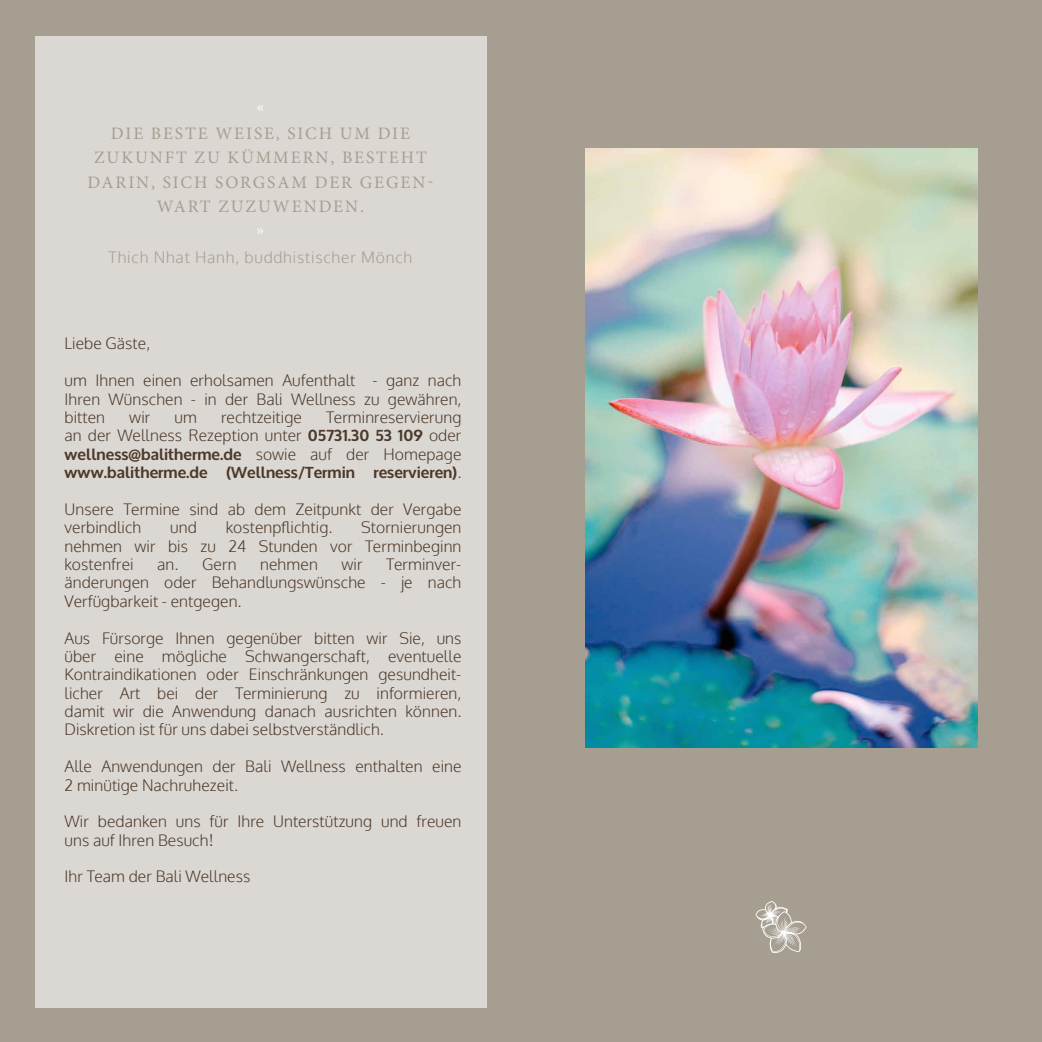
<style>
.page{position:relative;width:1042px;height:1042px;background:#a69e91}
.page>*{position:absolute;margin:0;border:0;box-sizing:border-box;transform-origin:0 0}
.t1{font:17.5px/24.5px "Minion Pro";letter-spacing:.11em;color:#a69e91;text-align:center}
.t2{font:17.5px "Minion Pro";color:#fff}
.Fliesstext_8pt{font:300 15.75px "Oxygen";letter-spacing:.005em;color:#4c3929}
.Fliesstext_8pt-2{font:700 15.75px "Oxygen";letter-spacing:.005em;color:#4c3929}
.t3{font:300 15.75px "Oxygen";letter-spacing:.05em;color:#a69e91}
.s1{font-weight:700}
.s2{font-weight:300}
</style>
<div class="page">
<div style="left:35px;top:36px;width:451px;height:971px;background:#dbd8d3"></div>
<img style="left:585px;top:149px;width:392px;height:598px">
<svg style="left:755px;top:901px;width:52px;height:52px"></svg>
<p class="t2" style="left:257px;top:97px;width:9px">«</p>
<p class="t1" style="left:111px;top:121px;width:301px">DIE BESTE WEISE, SICH UM DIE</p>
<p class="t1" style="left:94px;top:146px;width:334px">ZUKUNFT ZU KÜMMERN, BESTEHT</p>
<p class="t1" style="left:87px;top:170px;width:348px">DARIN, SICH SORGSAM DER GEGEN-<br>WART ZUZUWENDEN.</p>
<p class="t2" style="left:257px;top:220px;width:9px">»</p>
<p class="t3" style="left:109px;top:248px;width:305px">Thich Nhat Hanh, buddhistischer Mönch</p>
<p class="Fliesstext_8pt" style="left:64px;top:334px;width:87px">Liebe Gäste,</p>
<p class="Fliesstext_8pt" style="left:64px;top:371px;width:398px">um Ihnen einen erholsamen Aufenthalt - ganz nach</p>
<p class="Fliesstext_8pt" style="left:64px;top:389px;width:398px">Ihren Wünschen - in der Bali Wellness zu gewähren,</p>
<p class="Fliesstext_8pt" style="left:64px;top:407px;width:42px">bitten</p>
<p class="Fliesstext_8pt" style="left:129px;top:407px;width:23px">wir</p>
<p class="Fliesstext_8pt" style="left:174px;top:407px;width:24px">um</p>
<p class="Fliesstext_8pt" style="left:221px;top:407px;width:82px">rechtzeitige</p>
<p class="Fliesstext_8pt" style="left:326px;top:407px;width:137px">Terminreservierung</p>
<p class="Fliesstext_8pt" style="left:64px;top:426px;width:398px">an der Wellness Rezeption unter <span class="s1">05731.30 53 109</span> oder</p>
<p class="Fliesstext_8pt-2" style="left:64px;top:444px;width:398px">wellness@balitherme.de <span class="s2">sowie auf der Homepage</span></p>
<p class="Fliesstext_8pt-2" style="left:64px;top:463px;width:398px">www.balitherme.de (Wellness/Termin reservieren)<span class="s2">.</span></p>
<p class="Fliesstext_8pt" style="left:64px;top:499px;width:398px">Unsere Termine sind ab dem Zeitpunkt der Vergabe</p>
<p class="Fliesstext_8pt" style="left:64px;top:518px;width:78px">verbindlich</p>
<p class="Fliesstext_8pt" style="left:170px;top:518px;width:28px">und</p>
<p class="Fliesstext_8pt" style="left:226px;top:518px;width:108px">kostenpflichtig.</p>
<p class="Fliesstext_8pt" style="left:361px;top:518px;width:102px">Stornierungen</p>
<p class="Fliesstext_8pt" style="left:64px;top:536px;width:398px">nehmen wir bis zu 24 Stunden vor Terminbeginn</p>
<p class="Fliesstext_8pt" style="left:64px;top:554px;width:71px">kostenfrei</p>
<p class="Fliesstext_8pt" style="left:157px;top:554px;width:81px">an. Gern</p>
<p class="Fliesstext_8pt" style="left:260px;top:554px;width:59px">nehmen</p>
<p class="Fliesstext_8pt" style="left:341px;top:554px;width:23px">wir</p>
<p class="Fliesstext_8pt" style="left:386px;top:554px;width:77px">Terminver-</p>
<p class="Fliesstext_8pt" style="left:64px;top:573px;width:398px">änderungen oder Behandlungswünsche - je nach</p>
<p class="Fliesstext_8pt" style="left:64px;top:591px;width:179px">Verfügbarkeit - entgegen.</p>
<p class="Fliesstext_8pt" style="left:64px;top:628px;width:398px">Aus Fürsorge Ihnen gegenüber bitten wir Sie, uns</p>
<p class="Fliesstext_8pt" style="left:64px;top:646px;width:398px">über eine mögliche Schwangerschaft, eventuelle</p>
<p class="Fliesstext_8pt" style="left:64px;top:665px;width:398px">Kontraindikationen oder Einschränkungen gesundheit-</p>
<p class="Fliesstext_8pt" style="left:64px;top:683px;width:398px">licher Art bei der Terminierung zu informieren,</p>
<p class="Fliesstext_8pt" style="left:64px;top:701px;width:398px">damit wir die Anwendung danach ausrichten können.</p>
<p class="Fliesstext_8pt" style="left:64px;top:720px;width:321px">Diskretion ist für uns dabei selbstverständlich.</p>
<p class="Fliesstext_8pt" style="left:64px;top:756px;width:398px">Alle Anwendungen der Bali Wellness enthalten eine</p>
<p class="Fliesstext_8pt" style="left:64px;top:775px;width:175px">2 minütige Nachruhezeit.</p>
<p class="Fliesstext_8pt" style="left:64px;top:812px;width:398px">Wir bedanken uns für Ihre Unterstützung und freuen</p>
<p class="Fliesstext_8pt" style="left:64px;top:830px;width:151px">uns auf Ihren Besuch!</p>
<p class="Fliesstext_8pt" style="left:64px;top:867px;width:187px">Ihr Team der Bali Wellness</p>
</div>
